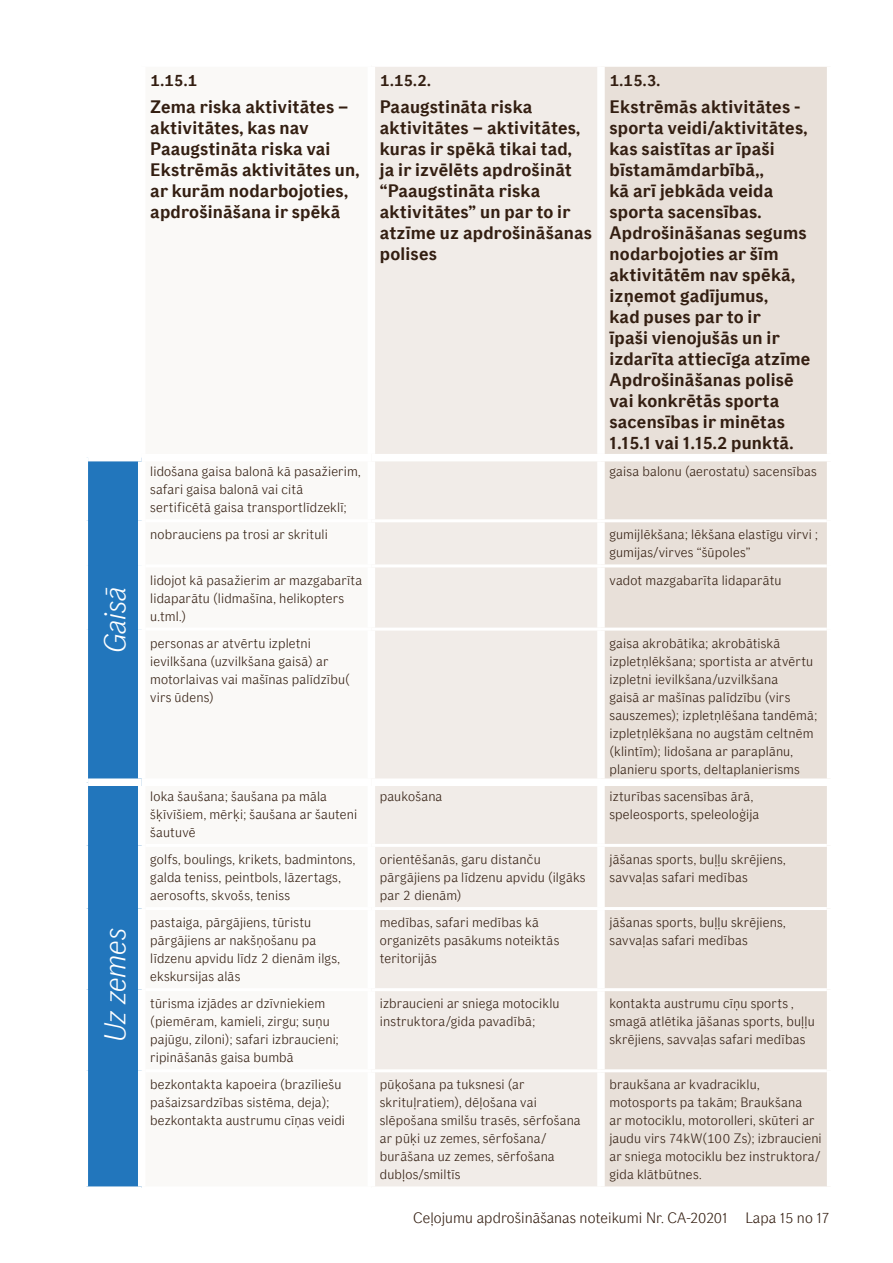
<style>
.page{position:relative;width:893px;height:1263px;background:#fff}
.page>*{position:absolute;margin:0;border:0;box-sizing:border-box;transform-origin:0 0}
.t1{font:italic 300 30px "If Sans";color:#fff}
.t2{font:700 18px/21px "If Sans";letter-spacing:.01em;color:#331e11}
.t3{font:700 16.5px "If Sans";color:#331e11}
.t4{font:300 15px "If Sans";letter-spacing:.005em;color:#331e11}
.t5{font:300 13.5px/18px "If Sans";letter-spacing:.015em;color:#331e11}
</style>
<div class="page">
<div style="left:375px;top:67px;width:222px;height:1119px;background:#f1ece8"></div>
<div style="left:605px;top:67px;width:222px;height:1119px;background:#e8e0d9"></div>
<div style="left:88px;top:461px;width:50px;height:725px;background:#2276bc"></div>
<hr style="left:601px;top:564px;width:226px;height:3px;background:#fff">
<hr style="left:601px;top:628px;width:226px;height:3px;background:#fff">
<hr style="left:601px;top:907px;width:226px;height:3px;background:#fff">
<hr style="left:601px;top:988px;width:226px;height:3px;background:#fff">
<hr style="left:601px;top:1069px;width:226px;height:3px;background:#fff">
<hr style="left:371px;top:564px;width:230px;height:3px;background:#fff">
<hr style="left:371px;top:628px;width:230px;height:3px;background:#fff">
<hr style="left:371px;top:907px;width:230px;height:3px;background:#fff">
<hr style="left:371px;top:988px;width:230px;height:3px;background:#fff">
<hr style="left:371px;top:1069px;width:230px;height:3px;background:#fff">
<hr style="left:371px;top:844px;width:230px;height:3px;background:#fff">
<hr style="left:601px;top:844px;width:226px;height:3px;background:#fff">
<div style="left:371px;top:778px;width:230px;height:8px;background:#fff"></div>
<div style="left:601px;top:778px;width:233px;height:8px;background:#fff"></div>
<div style="left:371px;top:454px;width:230px;height:7px;background:#fff"></div>
<div style="left:601px;top:454px;width:233px;height:7px;background:#fff"></div>
<div style="left:88px;top:778px;width:54px;height:8px;background:#fff"></div>
<hr style="left:371px;top:519px;width:230px;height:3px;background:#fff">
<hr style="left:601px;top:519px;width:226px;height:3px;background:#fff">
<h1 class="t1" style="left:98px;top:653px;width:68px;rotate:-90deg">Gaisā</h1>
<h1 class="t1" style="left:98px;top:1042px;width:116px;rotate:-90deg">Uz zemes</h1>
<p class="t3" style="left:150px;top:71px;width:48px">1.15.1</p>
<h2 class="t2" style="left:150px;top:97px;width:211px">Zema riska aktivitātes – aktivitātes, kas nav<br>Paaugstināta riska vai<br>Ekstrēmās aktivitātes un, ar kurām nodarbojoties, apdrošināšana ir spēkā</h2>
<p class="t3" style="left:380px;top:71px;width:53px">1.15.2.</p>
<h2 class="t2" style="left:380px;top:97px;width:214px">Paaugstināta riska aktivitātes – aktivitātes, kuras ir spēkā tikai tad,<br>ja ir izvēlēts apdrošināt “Paaugstināta riska aktivitātes” un par to ir atzīme uz apdrošināšanas polises</h2>
<p class="t3" style="left:609px;top:71px;width:52px">1.15.3.</p>
<p class="t2" style="left:609px;top:97px;width:203px">Ekstrēmās aktivitātes - sporta veidi/aktivitātes, kas saistītas ar īpaši bīstamāmdarbībā,,<br>kā arī jebkāda veida sporta sacensības.<br>Apdrošināšanas segums nodarbojoties ar šīm aktivitātēm nav spēkā, izņemot gadījumus,<br>kad puses par to ir<br>īpaši vienojušās un ir izdarīta attiecīga atzīme<br>Apdrošināšanas polisē vai konkrētās sporta sacensības ir minētas<br>1.15.1 vai 1.15.2 punktā.</p>
<p class="t5" style="left:150px;top:463px;width:212px">lidošana gaisa balonā kā pasažierim, safari gaisa balonā vai citā sertificētā gaisa transportlīdzeklī;</p>
<p class="t5" style="left:609px;top:463px;width:209px">gaisa balonu (aerostatu) sacensības</p>
<p class="t5" style="left:150px;top:526px;width:179px">nobrauciens pa trosi ar skrituli</p>
<p class="t5" style="left:609px;top:526px;width:210px">gumijlēkšana; lēkšana elastīgu virvi ; gumijas/virves “šūpoles”</p>
<p class="t5" style="left:150px;top:571px;width:213px">lidojot kā pasažierim ar mazgabarīta lidaparātu (lidmašīna, helikopters u.tml.)</p>
<p class="t5" style="left:609px;top:571px;width:174px">vadot mazgabarīta lidaparātu</p>
<p class="t5" style="left:150px;top:634px;width:201px">personas ar atvērtu izpletni ievilkšana (uzvilkšana gaisā) ar motorlaivas vai mašīnas palīdzību( virs ūdens)</p>
<p class="t5" style="left:609px;top:634px;width:209px">gaisa akrobātika; akrobātiskā izpletņlēkšana; sportista ar atvērtu izpletni ievilkšana/uzvilkšana<br>gaisā ar mašīnas palīdzību (virs sauszemes); izpletņlēšana tandēmā; izpletņlēkšana no augstām celtnēm (klintīm); lidošana ar paraplānu, planieru sports, deltaplanierisms</p>
<p class="t5" style="left:150px;top:787px;width:209px">loka šaušana; šaušana pa māla šķīvīšiem, mērķi; šaušana ar šauteni šautuvē</p>
<p class="t5" style="left:380px;top:787px;width:64px">paukošana</p>
<p class="t5" style="left:609px;top:787px;width:151px">izturības sacensības ārā, speleosports, speleoloģija</p>
<p class="t5" style="left:150px;top:850px;width:207px">golfs, boulings, krikets, badmintons, galda teniss, peintbols, lāzertags, aerosofts, skvošs, teniss</p>
<p class="t5" style="left:380px;top:850px;width:207px">orientēšanās, garu distanču pārgājiens pa līdzenu apvidu (ilgāks par 2 dienām)</p>
<p class="t5" style="left:609px;top:850px;width:178px">jāšanas sports, buļļu skrējiens, savvaļas safari medības</p>
<p class="t5" style="left:150px;top:913px;width:191px">pastaiga, pārgājiens, tūristu pārgājiens ar nakšņošanu pa līdzenu apvidu līdz 2 dienām ilgs, ekskursijas alās</p>
<p class="t5" style="left:380px;top:913px;width:181px">medības, safari medības kā organizēts pasākums noteiktās teritorijās</p>
<p class="t5" style="left:609px;top:913px;width:178px">jāšanas sports, buļļu skrējiens, savvaļas safari medības</p>
<p class="t5" style="left:150px;top:994px;width:190px">tūrisma izjādes ar dzīvniekiem (piemēram, kamieli, zirgu; suņu pajūgu, ziloni); safari izbraucieni; ripināšanās gaisa bumbā</p>
<p class="t5" style="left:380px;top:994px;width:181px">izbraucieni ar sniega motociklu instruktora/gida pavadībā;</p>
<p class="t5" style="left:609px;top:994px;width:207px">kontakta austrumu cīņu sports , smagā atlētika jāšanas sports, buļļu skrējiens, savvaļas safari medības</p>
<p class="t5" style="left:150px;top:1076px;width:196px">bezkontakta kapoeira (brazīliešu pašaizsardzības sistēma, deja); bezkontakta austrumu cīņas veidi</p>
<p class="t5" style="left:380px;top:1076px;width:202px">pūķošana pa tuksnesi (ar skrituļratiem), dēļošana vai slēpošana smilšu trasēs, sērfošana ar pūķi uz zemes, sērfošana/ burāšana uz zemes, sērfošana dubļos/smiltīs</p>
<p class="t5" style="left:609px;top:1076px;width:214px">braukšana ar kvadraciklu, motosports pa takām; Braukšana<br>ar motociklu, motorolleri, skūteri ar jaudu virs 74kW(100 Zs); izbraucieni ar sniega motociklu bez instruktora/ gida klātbūtnes.</p>
<p class="t4" style="left:413px;top:1209px;width:418px">Ceļojumu apdrošināšanas noteikumi Nr. CA-20201 Lapa 15 no 17</p>
</div>
